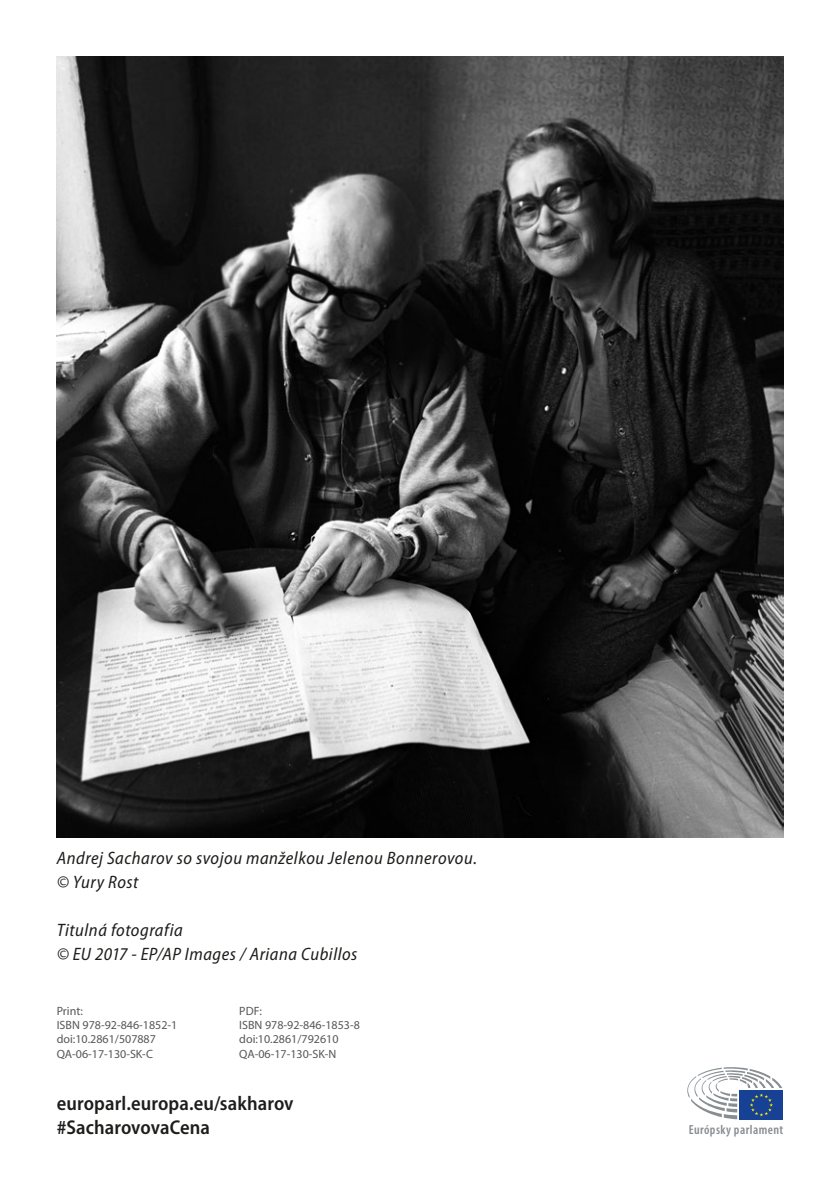
<style>
.page{position:relative;width:840px;height:1191px;background:#fff}
.page>*{position:absolute;margin:0;border:0;box-sizing:border-box;transform-origin:0 0}
.twitter{font:600 semi-condensed 20px "Myriad Pro";letter-spacing:.005em;color:#1d1d1b}
.caption_break{font:italic semi-condensed 18px "Myriad Pro";letter-spacing:.03em;color:#1d1d1b}
.t1{font:600 condensed 13.2px "Myriad Pro";letter-spacing:.035em;color:#878e91}
.t2{font:12px "Myriad Pro";color:#575756}
</style>
<div class="page">
<img style="left:57px;top:57px;width:725px;height:780px">
<div style="left:739px;top:1090px;width:44px;height:29px;background:#164194"></div>
<svg style="left:687px;top:1067px;width:94px;height:52px"></svg>
<p class="caption_break" style="left:57px;top:847px;width:421px">Andrej Sacharov so svojou manželkou Jelenou Bonnerovou.</p>
<p class="caption_break" style="left:57px;top:871px;width:83px">© Yury Rost</p>
<p class="caption_break" style="left:57px;top:919px;width:127px">Titulná fotografia</p>
<p class="caption_break" style="left:57px;top:943px;width:302px">© EU 2017 - EP/AP Images / Ariana Cubillos</p>
<p class="t2" style="left:57px;top:1003px;width:28px">Print:</p>
<p class="t2" style="left:57px;top:1017px;width:122px">ISBN 978-92-846-1852-1</p>
<p class="t2" style="left:57px;top:1031px;width:101px">doi:10.2861/507887</p>
<p class="t2" style="left:57px;top:1046px;width:98px">QA-06-17-130-SK-C</p>
<p class="t2" style="left:239px;top:1003px;width:24px">PDF:</p>
<p class="t2" style="left:239px;top:1017px;width:122px">ISBN 978-92-846-1853-8</p>
<p class="t2" style="left:239px;top:1031px;width:101px">doi:10.2861/792610</p>
<p class="t2" style="left:239px;top:1046px;width:99px">QA-06-17-130-SK-N</p>
<p class="twitter" style="left:57px;top:1090px;width:238px">europarl.europa.eu/sakharov</p>
<p class="twitter" style="left:57px;top:1115px;width:155px">#SacharovovaCena</p>
<p class="t1" style="left:688px;top:1121px;width:96px">Európsky parlament</p>
</div>
